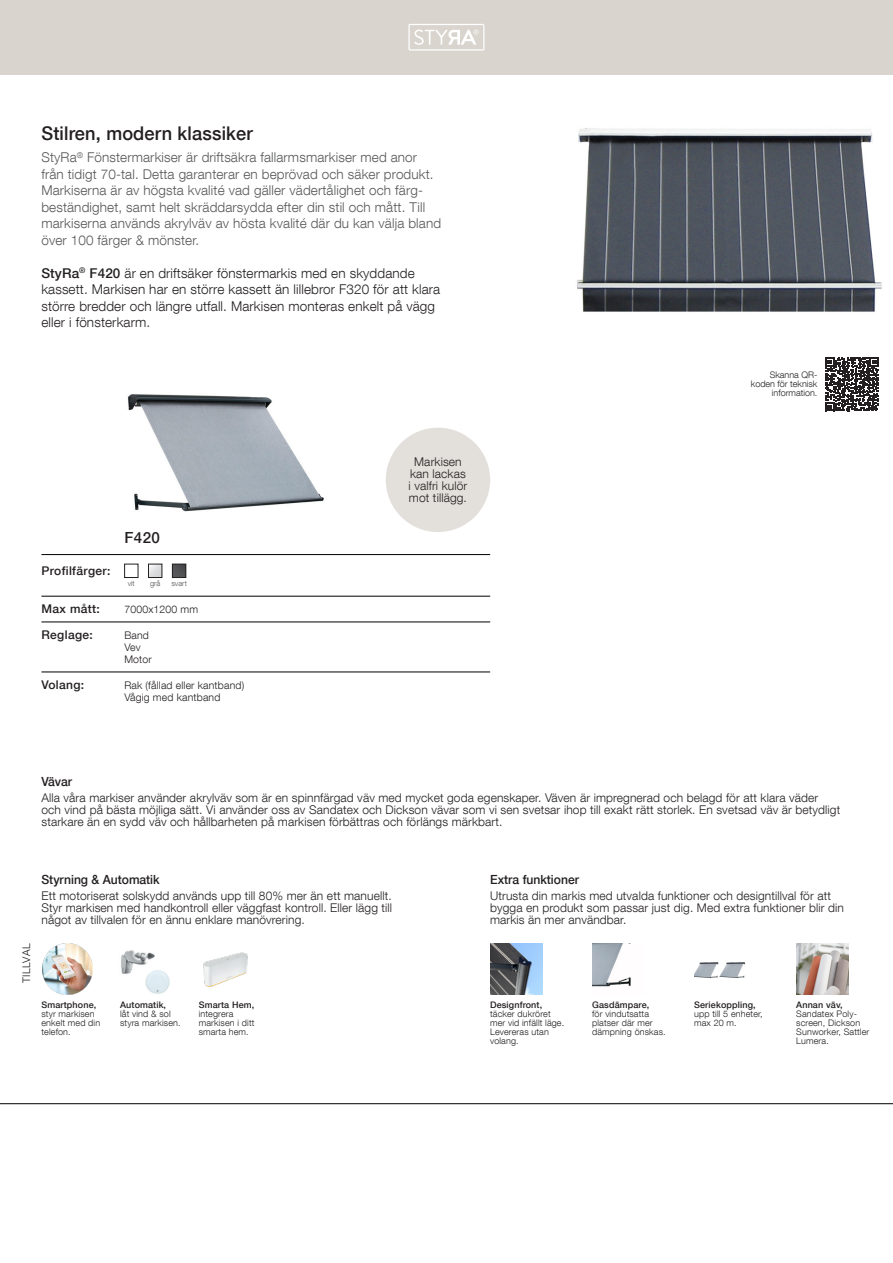
<style>
.page{position:relative;width:893px;height:1263px;background:#fff}
.page>*{position:absolute;margin:0;border:0;box-sizing:border-box;transform-origin:0 0}
.t1{font:500 18.9px "Helvetica Neue LT Com";letter-spacing:.01em;color:#231f20;scale:.96 1}
.t2{font:500 15.3px "Helvetica Neue LT Com";color:#231f20}
.t3{font:300 13.5px/16.5px "Helvetica Neue LT Com";letter-spacing:.01em;color:#57585a}
.t4{font:300 13.5px/16.5px "Helvetica Neue LT Com";letter-spacing:.01em;color:#231f20}
.t5{font:500 12.6px "Helvetica Neue LT Com";color:#231f20;scale:.96 1}
.t6{font:300 12px/12px "Helvetica Neue LT Com";letter-spacing:.01em;color:#231f20}
.t7{font:500 12px "Helvetica Neue LT Com";letter-spacing:.03em;color:#231f20}
.t8{font:300 10.5px "Helvetica Neue LT Com";letter-spacing:.015em;color:#231f20}
.t9{font:300 9px/9px "Helvetica Neue LT Com";letter-spacing:.015em;color:#231f20}
.t10{font:500 9px "Helvetica Neue LT Com";letter-spacing:.015em;color:#231f20}
.t11{font:300 7.5px "Helvetica Neue LT Com";color:#57585a}
.s1{font-weight:500}
</style>
<div class="page">
<hr style="left:0;top:1103px;width:893px;height:1px;background:#000001">
<svg style="left:825px;top:357px;width:54px;height:54px"></svg>
<div style="left:0;top:0;width:893px;height:74px;background:#d9d5ce"></div>
<svg style="left:408px;top:24px;width:76px;height:27px"></svg>
<img style="left:127px;top:394px;width:197px;height:118px">
<hr style="left:41px;top:622px;width:449px;height:1px;background:#000">
<hr style="left:41px;top:672px;width:449px;height:1px;background:#000">
<div style="left:386px;top:428px;width:104px;height:104px;background:#e3e0db;border-radius:50%"></div>
<img style="left:592px;top:944px;width:39px;height:43px">
<hr style="left:41px;top:554px;width:449px;height:1px;background:#000">
<hr style="left:41px;top:596px;width:449px;height:1px;background:#000">
<div style="left:172px;top:564px;width:14px;height:13px;background:#535355"></div>
<div style="left:172px;top:564px;width:14px;height:14px;border:1px solid #231f20"></div>
<svg style="left:150px;top:566px;width:10px;height:10px"></svg>
<div style="left:148px;top:564px;width:14px;height:14px;border:1px solid #231f20"></div>
<div style="left:124px;top:564px;width:14px;height:14px;border:1px solid #231f20"></div>
<img style="left:42px;top:944px;width:51px;height:50px">
<img style="left:203px;top:952px;width:45px;height:35px">
<img style="left:121px;top:950px;width:34px;height:24px">
<img style="left:146px;top:969px;width:24px;height:25px">
<img style="left:694px;top:962px;width:51px;height:17px">
<img style="left:796px;top:944px;width:52px;height:50px">
<img style="left:490px;top:944px;width:52px;height:50px">
<img style="left:577px;top:128px;width:305px;height:184px">
<p class="t1" style="left:41px;top:122px;width:222px">Stilren, modern klassiker</p>
<p class="t3" style="left:41px;top:149px;width:401px">StyRa<sup>®</sup> Fönstermarkiser är driftsäkra fallarmsmarkiser med anor från tidigt 70-tal. Detta garanterar en beprövad och säker produkt.<br>Markiserna är av högsta kvalité vad gäller vädertålighet och färg&shy;beständighet, samt helt skräddarsydda efter din stil och mått. Till markiserna används akrylväv av hösta kvalité där du kan välja bland över 100 färger &amp; mönster.</p>
<p class="t4" style="left:41px;top:264px;width:400px"><span class="s1">StyRa</span><sup>®</sup> <span class="s1">F420</span> är en driftsäker fönstermarkis med en skyddande kassett. Markisen har en större kassett än lillebror F320 för att klara större bredder och längre utfall. Markisen monteras enkelt på vägg eller i fönsterkarm.</p>
<p class="t7" style="left:41px;top:564px;width:71px">Profilfärger:</p>
<p class="t7" style="left:41px;top:601px;width:60px">Max mått:</p>
<p class="t7" style="left:41px;top:627px;width:53px">Reglage:</p>
<p class="t7" style="left:41px;top:677px;width:44px">Volang:</p>
<p class="t2" style="left:124px;top:528px;width:37px">F420</p>
<p class="t11" style="left:128px;top:578px;width:9px">vit</p>
<p class="t11" style="left:150px;top:578px;width:12px">grå</p>
<p class="t11" style="left:171px;top:578px;width:17px">svart</p>
<p class="t8" style="left:124px;top:603px;width:75px">7000x1200 mm</p>
<p class="t8" style="left:124px;top:629px;width:26px">Band</p>
<p class="t8" style="left:124px;top:641px;width:18px">Vev</p>
<p class="t8" style="left:124px;top:653px;width:29px">Motor</p>
<p class="t8" style="left:124px;top:678px;width:121px">Rak (fållad eller kantband)</p>
<p class="t8" style="left:124px;top:690px;width:98px">Vågig med kantband</p>
<p class="t6" style="left:414px;top:456px;width:49px">Markisen</p>
<p class="t6" style="left:410px;top:468px;width:57px">kan lackas</p>
<p class="t6" style="left:409px;top:480px;width:60px">i valfri kulör</p>
<p class="t6" style="left:409px;top:492px;width:59px">mot tillägg.</p>
<p class="t9" style="left:751px;top:370px;width:68px;text-align:right">Skanna QR&shy;koden för teknisk information.</p>
<p class="t5" style="left:41px;top:774px;width:34px">Vävar</p>
<p class="t6" style="left:41px;top:791px;width:800px">Alla våra markiser använder akrylväv som är en spinnfärgad väv med mycket goda egenskaper. Väven är impregnerad och belagd för att klara väder och vind på bästa möjliga sätt. Vi använder oss av Sandatex och Dickson vävar som vi sen svetsar ihop till exakt rätt storlek. En svetsad väv är betydligt starkare än en sydd väv och hållbarheten på markisen förbättras och förlängs märkbart.</p>
<p class="t8" style="left:20px;top:983px;width:41px;rotate:-90deg">TILLVAL</p>
<p class="t5" style="left:41px;top:872px;width:125px">Styrning &amp; Automatik</p>
<p class="t6" style="left:41px;top:889px;width:352px">Ett motoriserat solskydd används upp till 80% mer än ett manuellt.<br>Styr markisen med handkontroll eller väggfast kontroll. Eller lägg till</p>
<p class="t6" style="left:41px;top:913px;width:265px">något av tillvalen för en ännu enklare manövrering.</p>
<p class="t9" style="left:41px;top:1000px;width:60px"><span class="s1">Smartphone, </span>styr markisen enkelt med din telefon.</p>
<p class="t10" style="left:120px;top:999px;width:48px">Automatik,</p>
<p class="t9" style="left:120px;top:1009px;width:52px">låt vind &amp; sol</p>
<p class="t9" style="left:120px;top:1018px;width:62px">styra markisen.</p>
<p class="t9" style="left:199px;top:1000px;width:57px"><span class="s1">Smarta Hem, </span>integrera markisen i ditt smarta hem.</p>
<p class="t5" style="left:490px;top:872px;width:94px">Extra funktioner</p>
<p class="t6" style="left:490px;top:889px;width:355px">Utrusta din markis med utvalda funktioner och designtillval för att bygga en produkt som passar just dig. Med extra funktioner blir din markis än mer användbar.</p>
<p class="t10" style="left:490px;top:999px;width:54px">Designfront,</p>
<p class="t9" style="left:490px;top:1009px;width:62px">täcker dukröret</p>
<p class="t9" style="left:490px;top:1018px;width:76px">mer vid infällt läge.</p>
<p class="t9" style="left:490px;top:1027px;width:60px">Levereras utan volang.</p>
<p class="t10" style="left:592px;top:999px;width:59px">Gasdämpare,</p>
<p class="t9" style="left:592px;top:1009px;width:58px">för vindutsatta</p>
<p class="t9" style="left:592px;top:1018px;width:75px">platser där mer dämpning önskas.</p>
<p class="t10" style="left:694px;top:999px;width:63px">Seriekoppling,</p>
<p class="t9" style="left:694px;top:1009px;width:70px">upp till 5 enheter,</p>
<p class="t9" style="left:694px;top:1018px;width:44px">max 20 m.</p>
<p class="t10" style="left:796px;top:999px;width:48px">Annan väv,</p>
<p class="t9" style="left:796px;top:1009px;width:62px">Sandatex Poly-</p>
<p class="t9" style="left:796px;top:1018px;width:75px">screen, Dickson<br>Sunworker, Sattler<br>Lumera.</p>
</div>
